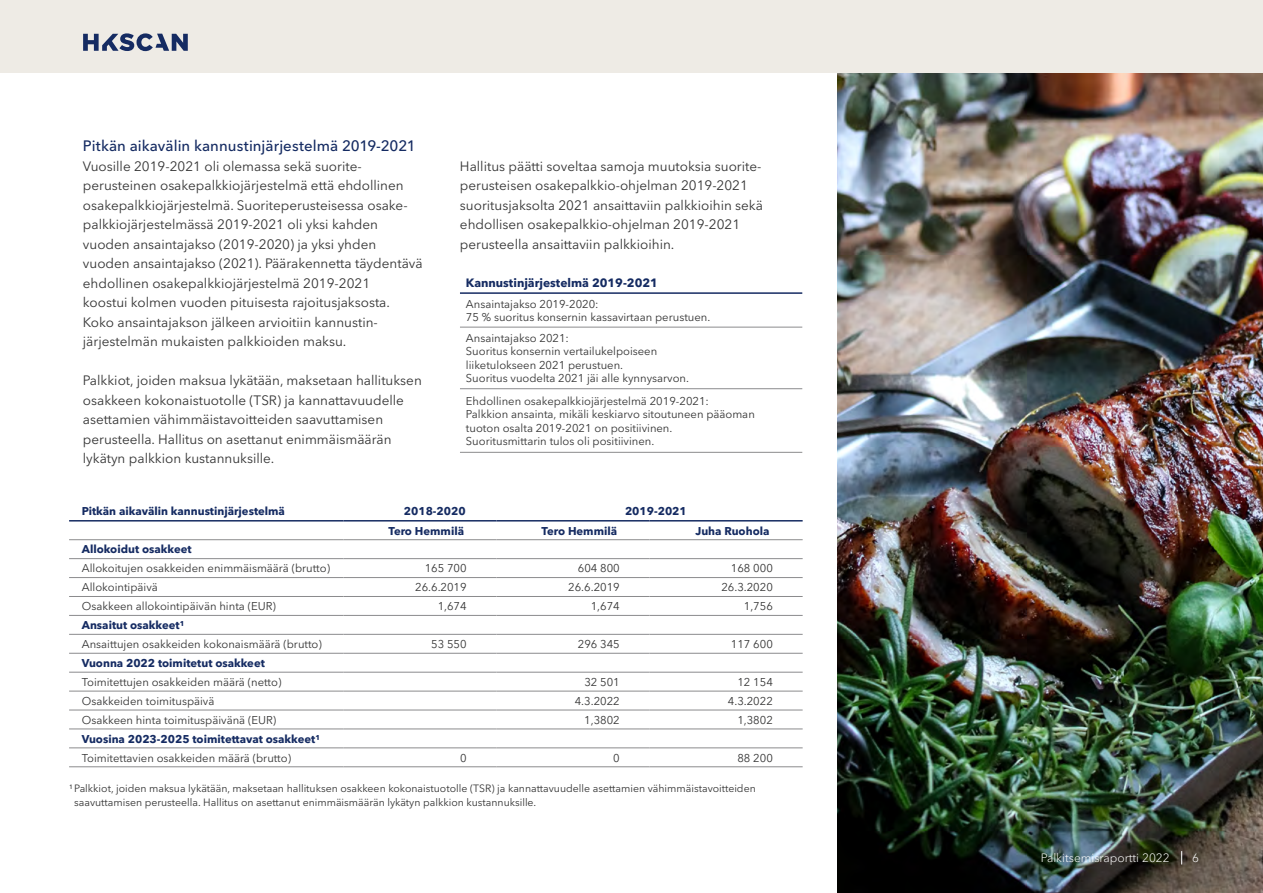
<style>
.page{position:relative;width:1263px;height:893px;background:#fff}
.page>*{position:absolute;margin:0;border:0;box-sizing:border-box;transform-origin:0 0}
.t1{font:500 15px "Avenir Next LT Pro";letter-spacing:.005em;color:#152b62}
.t2{font:13.5px/19.5px "Avenir Next LT Pro";color:#333}
.t3{font:700 12px "Avenir Next LT Pro";color:#152b62}
.t4{font:300 12px "Avenir Next LT Pro";color:#fff}
.t5{font:11.25px/13.5px "Avenir Next LT Pro";color:#333}
.t6{font:700 11.25px "Avenir Next LT Pro";color:#152b62}
.t7{font:10.5px/13.5px "Avenir Next LT Pro";color:#333}
</style>
<div class="page">
<img style="left:837px;top:73px;width:426px;height:820px">
<hr style="left:460px;top:327px;width:342px;height:1px;background:#8b8b8d">
<hr style="left:460px;top:388px;width:342px;height:1px;background:#8b8b8d">
<hr style="left:460px;top:452px;width:342px;height:1px;background:#8b8b8d">
<hr style="left:460px;top:292px;width:342px;height:2px;background:#152b62">
<hr style="left:69px;top:539px;width:274px;height:1px;background:#8b8b8d">
<hr style="left:343px;top:539px;width:153px;height:1px;background:#8b8b8d">
<hr style="left:496px;top:539px;width:153px;height:1px;background:#8b8b8d">
<hr style="left:649px;top:539px;width:154px;height:1px;background:#8b8b8d">
<hr style="left:69px;top:558px;width:274px;height:1px;background:#8b8b8d">
<hr style="left:343px;top:558px;width:153px;height:1px;background:#8b8b8d">
<hr style="left:496px;top:558px;width:153px;height:1px;background:#8b8b8d">
<hr style="left:649px;top:558px;width:154px;height:1px;background:#8b8b8d">
<hr style="left:69px;top:577px;width:274px;height:1px;background:#8b8b8d">
<hr style="left:343px;top:577px;width:153px;height:1px;background:#8b8b8d">
<hr style="left:496px;top:577px;width:153px;height:1px;background:#8b8b8d">
<hr style="left:649px;top:577px;width:154px;height:1px;background:#8b8b8d">
<hr style="left:69px;top:596px;width:274px;height:1px;background:#8b8b8d">
<hr style="left:343px;top:596px;width:153px;height:1px;background:#8b8b8d">
<hr style="left:496px;top:596px;width:153px;height:1px;background:#8b8b8d">
<hr style="left:649px;top:596px;width:154px;height:1px;background:#8b8b8d">
<hr style="left:69px;top:615px;width:274px;height:1px;background:#8b8b8d">
<hr style="left:343px;top:615px;width:153px;height:1px;background:#8b8b8d">
<hr style="left:496px;top:615px;width:153px;height:1px;background:#8b8b8d">
<hr style="left:649px;top:615px;width:154px;height:1px;background:#8b8b8d">
<hr style="left:69px;top:634px;width:274px;height:1px;background:#8b8b8d">
<hr style="left:343px;top:634px;width:153px;height:1px;background:#8b8b8d">
<hr style="left:496px;top:634px;width:153px;height:1px;background:#8b8b8d">
<hr style="left:649px;top:634px;width:154px;height:1px;background:#8b8b8d">
<hr style="left:69px;top:653px;width:274px;height:1px;background:#8b8b8d">
<hr style="left:343px;top:653px;width:153px;height:1px;background:#8b8b8d">
<hr style="left:496px;top:653px;width:153px;height:1px;background:#8b8b8d">
<hr style="left:649px;top:653px;width:154px;height:1px;background:#8b8b8d">
<hr style="left:69px;top:672px;width:274px;height:1px;background:#8b8b8d">
<hr style="left:343px;top:672px;width:153px;height:1px;background:#8b8b8d">
<hr style="left:496px;top:672px;width:153px;height:1px;background:#8b8b8d">
<hr style="left:649px;top:672px;width:154px;height:1px;background:#8b8b8d">
<hr style="left:69px;top:691px;width:274px;height:1px;background:#8b8b8d">
<hr style="left:343px;top:691px;width:153px;height:1px;background:#8b8b8d">
<hr style="left:496px;top:691px;width:153px;height:1px;background:#8b8b8d">
<hr style="left:649px;top:691px;width:154px;height:1px;background:#8b8b8d">
<hr style="left:69px;top:710px;width:274px;height:1px;background:#8b8b8d">
<hr style="left:343px;top:710px;width:153px;height:1px;background:#8b8b8d">
<hr style="left:496px;top:710px;width:153px;height:1px;background:#8b8b8d">
<hr style="left:649px;top:710px;width:154px;height:1px;background:#8b8b8d">
<hr style="left:69px;top:729px;width:274px;height:1px;background:#8b8b8d">
<hr style="left:343px;top:729px;width:153px;height:1px;background:#8b8b8d">
<hr style="left:496px;top:729px;width:153px;height:1px;background:#8b8b8d">
<hr style="left:649px;top:729px;width:154px;height:1px;background:#8b8b8d">
<hr style="left:69px;top:748px;width:274px;height:1px;background:#8b8b8d">
<hr style="left:343px;top:748px;width:153px;height:1px;background:#8b8b8d">
<hr style="left:496px;top:748px;width:153px;height:1px;background:#8b8b8d">
<hr style="left:649px;top:748px;width:154px;height:1px;background:#8b8b8d">
<hr style="left:69px;top:766px;width:274px;height:1px;background:#8b8b8d">
<hr style="left:343px;top:766px;width:153px;height:1px;background:#8b8b8d">
<hr style="left:496px;top:766px;width:153px;height:1px;background:#8b8b8d">
<hr style="left:649px;top:766px;width:154px;height:1px;background:#8b8b8d">
<hr style="left:69px;top:520px;width:274px;height:1px;background:#152b62">
<hr style="left:343px;top:520px;width:153px;height:1px;background:#152b62">
<hr style="left:496px;top:520px;width:153px;height:1px;background:#152b62">
<hr style="left:649px;top:520px;width:154px;height:1px;background:#152b62">
<div style="left:0;top:0;width:1263px;height:73px;background:#eeebe5"></div>
<svg style="left:1181px;top:851px;width:1px;height:13px"></svg>
<svg style="left:83px;top:33px;width:105px;height:18px"></svg>
<p class="t1" style="left:83px;top:137px;width:334px">Pitkän aikavälin kannustinjärjestelmä 2019-2021</p>
<p class="t2" style="left:83px;top:156px;width:341px">Vuosille 2019-2021 oli olemassa sekä suorite&shy;perusteinen osakepalkkiojärjestelmä että ehdollinen osakepalkkiojärjestelmä. Suoriteperusteisessa osake&shy;palkkiojärjestelmässä 2019-2021 oli yksi kahden vuoden ansaintajakso (2019-2020) ja yksi yhden vuoden ansaintajakso (2021). Päärakennetta täydentävä ehdollinen osakepalkkiojärjestelmä 2019-2021<br>koostui kolmen vuoden pituisesta rajoitusjaksosta.<br>Koko ansaintajakson jälkeen arvioitiin kannustin&shy;järjestelmän mukaisten palkkioiden maksu.</p>
<p class="t2" style="left:83px;top:371px;width:340px">Palkkiot, joiden maksua lykätään, maksetaan hallituksen osakkeen kokonaistuotolle (TSR) ja kannattavuudelle asettamien vähimmäistavoitteiden saavuttamisen perusteella. Hallitus on asettanut enimmäismäärän lykätyn palkkion kustannuksille.</p>
<p class="t2" style="left:460px;top:156px;width:304px">Hallitus päätti soveltaa samoja muutoksia suorite&shy;perusteisen osakepalkkio-ohjelman 2019-2021 suoritusjaksolta 2021 ansaittaviin palkkioihin sekä ehdollisen osakepalkkio-ohjelman 2019-2021 perusteella ansaittaviin palkkioihin.</p>
<p class="t3" style="left:466px;top:276px;width:193px">Kannustinjärjestelmä 2019-2021</p>
<p class="t5" style="left:466px;top:297px;width:246px">Ansaintajakso 2019-2020:<br>75 % suoritus konsernin kassavirtaan perustuen.</p>
<p class="t5" style="left:466px;top:331px;width:225px">Ansaintajakso 2021:<br>Suoritus konsernin vertailukelpoiseen liiketulokseen 2021 perustuen.<br>Suoritus vuodelta 2021 jäi alle kynnysarvon.</p>
<p class="t5" style="left:466px;top:394px;width:290px">Ehdollinen osakepalkkiojärjestelmä 2019-2021:<br>Palkkion ansainta, mikäli keskiarvo sitoutuneen pääoman tuoton osalta 2019-2021 on positiivinen.<br>Suoritusmittarin tulos oli positiivinen.</p>
<p class="t6" style="left:82px;top:504px;width:205px">Pitkän aikavälin kannustinjärjestelmä</p>
<p class="t6" style="left:404px;top:504px;width:63px">2018-2020</p>
<p class="t6" style="left:625px;top:504px;width:63px">2019-2021</p>
<p class="t6" style="left:389px;top:524px;width:77px">Tero Hemmilä</p>
<p class="t6" style="left:542px;top:524px;width:77px">Tero Hemmilä</p>
<p class="t6" style="left:695px;top:524px;width:76px">Juha Ruohola</p>
<p class="t6" style="left:82px;top:543px;width:111px">Allokoidut osakkeet</p>
<p class="t5" style="left:82px;top:562px;width:250px">Allokoitujen osakkeiden enimmäismäärä (brutto)</p>
<p class="t5" style="left:425px;top:562px;width:43px">165 700</p>
<p class="t5" style="left:578px;top:562px;width:43px">604 800</p>
<p class="t5" style="left:731px;top:562px;width:43px">168 000</p>
<p class="t5" style="left:82px;top:581px;width:78px">Allokointipäivä</p>
<p class="t5" style="left:415px;top:581px;width:53px">26.6.2019</p>
<p class="t5" style="left:568px;top:581px;width:53px">26.6.2019</p>
<p class="t5" style="left:721px;top:581px;width:53px">26.3.2020</p>
<p class="t5" style="left:82px;top:600px;width:195px">Osakkeen allokointipäivän hinta (EUR)</p>
<p class="t5" style="left:438px;top:600px;width:31px">1,674</p>
<p class="t5" style="left:591px;top:600px;width:31px">1,674</p>
<p class="t5" style="left:744px;top:600px;width:31px">1,756</p>
<p class="t6" style="left:82px;top:618px;width:104px">Ansaitut osakkeet¹</p>
<p class="t5" style="left:82px;top:637px;width:241px">Ansaittujen osakkeiden kokonaismäärä (brutto)</p>
<p class="t5" style="left:431px;top:637px;width:37px">53 550</p>
<p class="t5" style="left:578px;top:637px;width:43px">296 345</p>
<p class="t5" style="left:731px;top:637px;width:43px">117 600</p>
<p class="t6" style="left:82px;top:656px;width:185px">Vuonna 2022 toimitetut osakkeet</p>
<p class="t5" style="left:82px;top:675px;width:201px">Toimitettujen osakkeiden määrä (netto)</p>
<p class="t5" style="left:584px;top:675px;width:37px">32 501</p>
<p class="t5" style="left:737px;top:675px;width:37px">12 154</p>
<p class="t5" style="left:82px;top:694px;width:134px">Osakkeiden toimituspäivä</p>
<p class="t5" style="left:575px;top:694px;width:46px">4.3.2022</p>
<p class="t5" style="left:728px;top:694px;width:46px">4.3.2022</p>
<p class="t5" style="left:82px;top:713px;width:196px">Osakkeen hinta toimituspäivänä (EUR)</p>
<p class="t5" style="left:584px;top:713px;width:37px">1,3802</p>
<p class="t5" style="left:737px;top:713px;width:37px">1,3802</p>
<p class="t6" style="left:82px;top:732px;width:240px">Vuosina 2023-2025 toimitettavat osakkeet¹</p>
<p class="t5" style="left:82px;top:751px;width:211px">Toimitettavien osakkeiden määrä (brutto)</p>
<p class="t5" style="left:460px;top:751px;width:8px">0</p>
<p class="t5" style="left:613px;top:751px;width:8px">0</p>
<p class="t5" style="left:737px;top:751px;width:37px">88 200</p>
<p class="t7" style="left:74px;top:782px;width:683px;text-indent:-5px">¹Palkkiot, joiden maksua lykätään, maksetaan hallituksen osakkeen kokonaistuotolle (TSR) ja kannattavuudelle asettamien vähimmäistavoitteiden saavuttamisen perusteella. Hallitus on asettanut enimmäismäärän lykätyn palkkion kustannuksille.</p>
<p class="t4" style="left:1041px;top:851px;width:130px">Palkitsemisraportti 2022</p>
<p class="t4" style="left:1192px;top:851px;width:8px">6</p>
</div>
